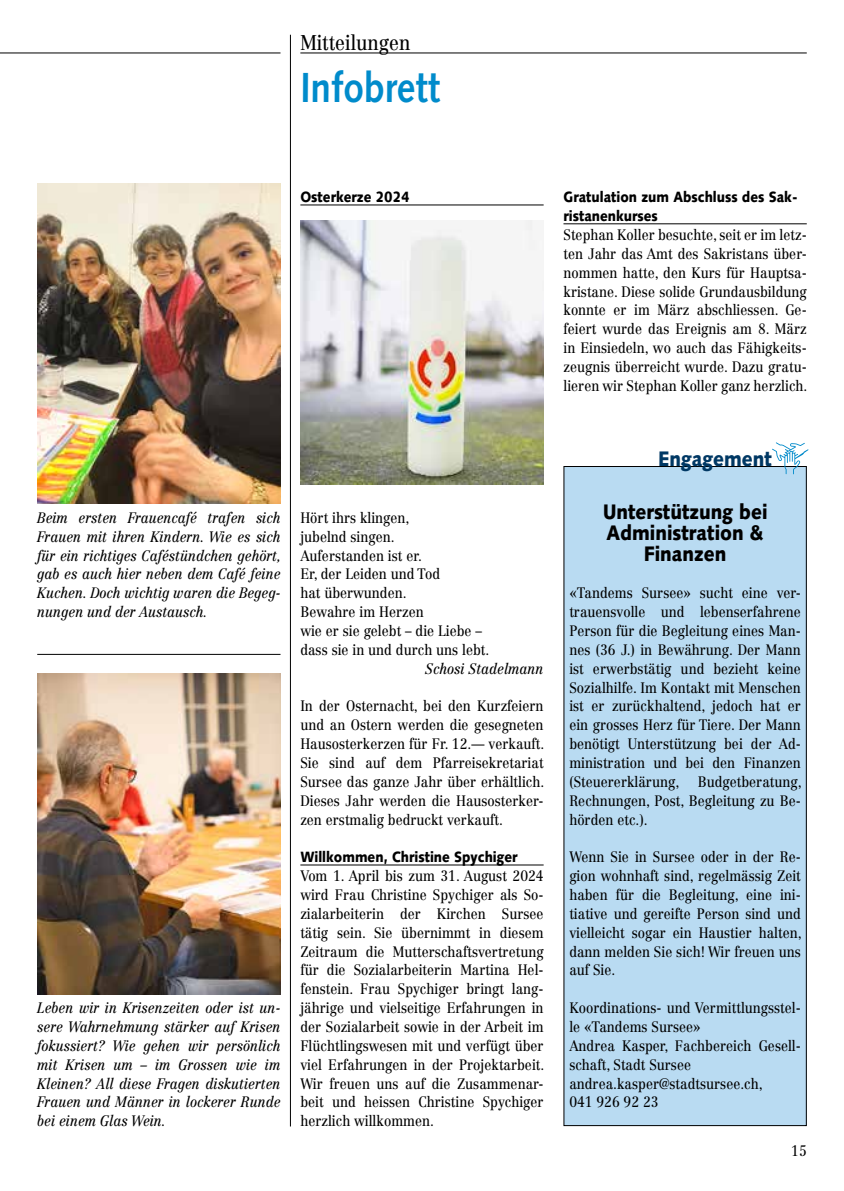
<style>
.page{position:relative;width:844px;height:1191px;background:#fff}
.page>*{position:absolute;margin:0;border:0;box-sizing:border-box;transform-origin:0 0}
.t1{font:700 42px "Syntax LT Std";color:#008bcb;scale:.88 1}
.t2{font:900 21px/21px "Syntax LT Std";color:#000;text-align:center;scale:.88 1}
.t3{font:21px "Centennial LT Std";color:#000;scale:.88 1}
.t4{font:900 21px "Syntax LT Std";color:#003864;scale:.88 1}
.t5{font:14.88px/18.9px "Centennial LT Std";color:#000;text-align:justify;scale:.88 1}
.t6{font:italic 14.88px/18.9px "Centennial LT Std";color:#000;text-align:justify;scale:.88 1}
.t7{font:900 14.88px/18.9px "Syntax LT Std";color:#000;scale:.88 1}
</style>
<div class="page">
<hr style="left:0;top:53px;width:280px;height:1px;background:#000">
<hr style="left:300px;top:205px;width:243px;height:1px;background:#000">
<hr style="left:300px;top:864px;width:243px;height:1px;background:#000">
<hr style="left:563px;top:223px;width:243px;height:1px;background:#000">
<hr style="left:300px;top:53px;width:506px;height:1px;background:#000">
<div style="left:563px;top:466px;width:243px;height:659px;background:#b9dbf2"></div>
<svg style="left:771px;top:442px;width:37px;height:32px"></svg>
<img style="left:37px;top:183px;width:243px;height:321px">
<img style="left:37px;top:673px;width:243px;height:321px">
<hr style="left:37px;top:654px;width:243px;height:1px;background:#000">
<img style="left:300px;top:220px;width:243px;height:264px">
<hr style="left:290px;top:35px;width:1px;height:1091px;background:#000">
<h2 class="t3" style="left:300px;top:30px;width:126px">Mitteilungen</h2>
<h1 class="t1" style="left:300px;top:64px;width:160px">Infobrett</h1>
<p class="t7" style="left:300px;top:188px;width:126px">Osterkerze 2024</p>
<p class="t7" style="left:563px;top:188px;width:267px">Gratulation zum Abschluss des Sak&shy;ristanenkurses</p>
<p class="t5" style="left:563px;top:225px;width:279px">Stephan Koller besuchte, seit er im letz&shy;ten Jahr das Amt des Sakristans über&shy;nommen hatte, den Kurs für Hauptsa&shy;kristane. Diese solide Grundausbildung konnte er im März abschliessen. Ge&shy;feiert wurde das Ereignis am 8. März in Einsiedeln, wo auch das Fähigkeits&shy;zeugnis überreicht wurde. Dazu gratu&shy;lieren wir Stephan Koller ganz herzlich.</p>
<p class="t6" style="left:37px;top:508px;width:278px">Beim ersten Frauencafé trafen sich Frauen mit ihren Kindern. Wie es sich für ein richtiges Caféstündchen gehört, gab es auch hier neben dem Café feine Kuchen. Doch wichtig waren die Begeg&shy;nungen und der Austausch.</p>
<p class="t6" style="left:37px;top:998px;width:278px">Leben wir in Krisenzeiten oder ist un&shy;sere Wahrnehmung stärker auf Krisen fokussiert? Wie gehen wir persönlich mit Krisen um – im Grossen wie im Kleinen? All diese Fragen diskutierten Frauen und Männer in lockerer Runde bei einem Glas Wein.</p>
<p class="t5" style="left:300px;top:508px;width:216px;text-align:left">Hört ihrs klingen,<br>jubelnd singen.<br>Auferstanden ist er.<br>Er, der Leiden und Tod<br>hat überwunden.<br>Bewahre im Herzen<br>wie er sie gelebt – die Liebe – dass sie in und durch uns lebt.</p>
<p class="t6" style="left:425px;top:659px;width:136px">Schosi Stadelmann</p>
<p class="t5" style="left:300px;top:696px;width:279px">In der Osternacht, bei den Kurzfeiern und an Ostern werden die gesegneten Hausosterkerzen für Fr. 12.— verkauft.<br>Sie sind auf dem Pfarreisekretariat Sursee das ganze Jahr über erhältlich.<br>Dieses Jahr werden die Hausosterker&shy;zen erstmalig bedruckt verkauft.</p>
<p class="t7" style="left:300px;top:847px;width:248px">Willkommen, Christine Spychiger</p>
<p class="t5" style="left:300px;top:866px;width:279px">Vom 1. April bis zum 31. August 2024 wird Frau Christine Spychiger als So&shy;zialarbeiterin der Kirchen Sursee tätig sein. Sie übernimmt in diesem Zeitraum die Mutterschaftsvertretung für die Sozialarbeiterin Martina Hel&shy;fenstein. Frau Spychiger bringt lang&shy;jährige und vielseitige Erfahrungen in der Sozialarbeit sowie in der Arbeit im Flüchtlingswesen mit und verfügt über viel Erfahrungen in der Projektarbeit.<br>Wir freuen uns auf die Zusammenar&shy;beit und heissen Christine Spychiger herzlich willkommen.</p>
<h2 class="t4" style="left:657px;top:446px;width:131px">Engagement</h2>
<h2 class="t2" style="left:602px;top:501px;width:189px">Unterstützung bei<br>Administration &amp;<br>Finanzen</h2>
<p class="t5" style="left:569px;top:583px;width:265px">«Tandems Sursee» sucht eine ver&shy;trauensvolle und lebenserfahrene Person für die Begleitung eines Man&shy;nes (36 J.) in Bewährung. Der Mann ist erwerbstätig und bezieht keine Sozialhilfe. Im Kontakt mit Menschen ist er zurückhaltend, jedoch hat er ein grosses Herz für Tiere. Der Mann benötigt Unterstützung bei der Ad&shy;ministration und bei den Finanzen (Steuererklärung, Budgetberatung, Rechnungen, Post, Begleitung zu Be&shy;hörden etc.).</p>
<p class="t5" style="left:569px;top:847px;width:265px">Wenn Sie in Sursee oder in der Re&shy;gion wohnhaft sind, regelmässig Zeit haben für die Begleitung, eine ini&shy;tiative und gereifte Person sind und vielleicht sogar ein Haustier halten, dann melden Sie sich! Wir freuen uns auf Sie.</p>
<p class="t5" style="left:569px;top:998px;width:264px;text-align:left">Koordinations- und Vermittlungsstel&shy;le «Tandems Sursee»<br>Andrea Kasper, Fachbereich Gesell&shy;schaft, Stadt Sursee andrea.kasper@stadtsursee.ch,<br>041 926 92 23</p>
<p class="t5" style="left:791px;top:1141px;width:19px">15</p>
</div>
